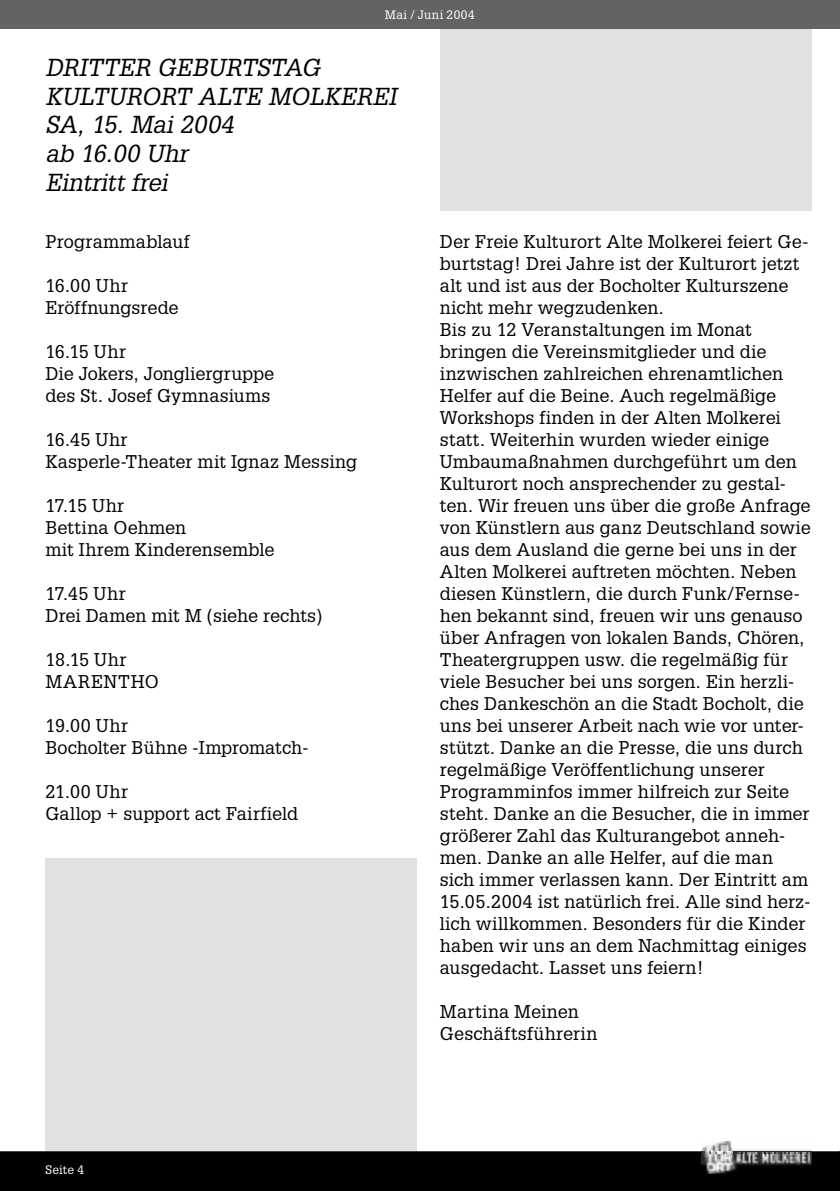
<style>
.page{position:relative;width:840px;height:1191px;background:#fff}
.page>*{position:absolute;margin:0;border:0;box-sizing:border-box;transform-origin:0 0}
.t1{font:italic 24px/28.8px "Glypha";letter-spacing:-.005em;color:#000}
.t2{font:18px/22px "Glypha";letter-spacing:.005em;color:#000}
.t3{font:18px/22px "Glypha";letter-spacing:.03em;color:#000}
.t4{font:12px "Glypha";letter-spacing:.03em;color:#fff}
</style>
<div class="page">
<div style="left:45px;top:858px;width:372px;height:333px;background:#e0e1e1"></div>
<div style="left:439px;top:10px;width:372px;height:201px;background:#e0e1e1"></div>
<div style="left:0;top:0;width:839px;height:28px;background:#636363"></div>
<img style="left:701px;top:1141px;width:110px;height:10px">
<svg style="left:0;top:1151px;width:840px;height:40px;background:#080808"></svg>
<svg style="left:839px;top:0;width:1px;height:28px"></svg>
<p class="t4" style="left:384px;top:7px;width:92px">Mai / Juni 2004</p>
<h1 class="t1" style="left:45px;top:52px;width:352px">DRITTER GEBURTSTAG<br>KULTURORT ALTE MOLKEREI<br>SA, 15. Mai 2004<br>ab 16.00 Uhr<br>Eintritt frei</h1>
<p class="t2" style="left:45px;top:230px;width:146px">Programmablauf</p>
<p class="t2" style="left:45px;top:274px;width:135px">16.00 Uhr<br>Eröffnungsrede</p>
<p class="t2" style="left:45px;top:340px;width:230px">16.15 Uhr<br>Die Jokers, Jongliergruppe des St. Josef Gymnasiums</p>
<p class="t2" style="left:45px;top:428px;width:313px">16.45 Uhr<br>Kasperle-Theater mit Ignaz Messing</p>
<p class="t2" style="left:45px;top:494px;width:230px">17.15 Uhr<br>Bettina Oehmen<br>mit Ihrem Kinderensemble</p>
<p class="t2" style="left:45px;top:582px;width:278px">17.45 Uhr<br>Drei Damen mit M (siehe rechts)</p>
<p class="t3" style="left:45px;top:648px;width:115px">18.15 Uhr<br>MARENTHO</p>
<p class="t2" style="left:45px;top:714px;width:264px">19.00 Uhr<br>Bocholter Bühne -Impromatch-</p>
<p class="t2" style="left:45px;top:780px;width:254px">21.00 Uhr<br>Gallop + support act Fairfield</p>
<p class="t2" style="left:439px;top:230px;width:372px">Der Freie Kulturort Alte Molkerei feiert Ge&shy;burtstag! Drei Jahre ist der Kulturort jetzt alt und ist aus der Bocholter Kulturszene nicht mehr wegzudenken.<br>Bis zu 12 Veranstaltungen im Monat bringen die Vereinsmitglieder und die inzwischen zahlreichen ehrenamtlichen Helfer auf die Beine. Auch regelmäßige Workshops finden in der Alten Molkerei statt. Weiterhin wurden wieder einige Umbaumaßnahmen durchgeführt um den Kulturort noch ansprechender zu gestal&shy;ten. Wir freuen uns über die große Anfrage von Künstlern aus ganz Deutschland sowie aus dem Ausland die gerne bei uns in der Alten Molkerei auftreten möchten. Neben diesen Künstlern, die durch Funk/Fernse&shy;hen bekannt sind, freuen wir uns genauso über Anfragen von lokalen Bands, Chören, Theatergruppen usw. die regelmäßig für viele Besucher bei uns sorgen. Ein herzli&shy;ches Dankeschön an die Stadt Bocholt, die uns bei unserer Arbeit nach wie vor unter&shy;stützt. Danke an die Presse, die uns durch regelmäßige Veröffentlichung unserer Programminfos immer hilfreich zur Seite steht. Danke an die Besucher, die in immer größerer Zahl das Kulturangebot anneh&shy;men. Danke an alle Helfer, auf die man sich immer verlassen kann. Der Eintritt am 15.05.2004 ist natürlich frei. Alle sind herz&shy;lich willkommen. Besonders für die Kinder haben wir uns an dem Nachmittag einiges ausgedacht. Lasset uns feiern!</p>
<p class="t2" style="left:439px;top:1000px;width:159px">Martina Meinen<br>Geschäftsführerin</p>
<p class="t4" style="left:45px;top:1162px;width:40px">Seite 4</p>
</div>
